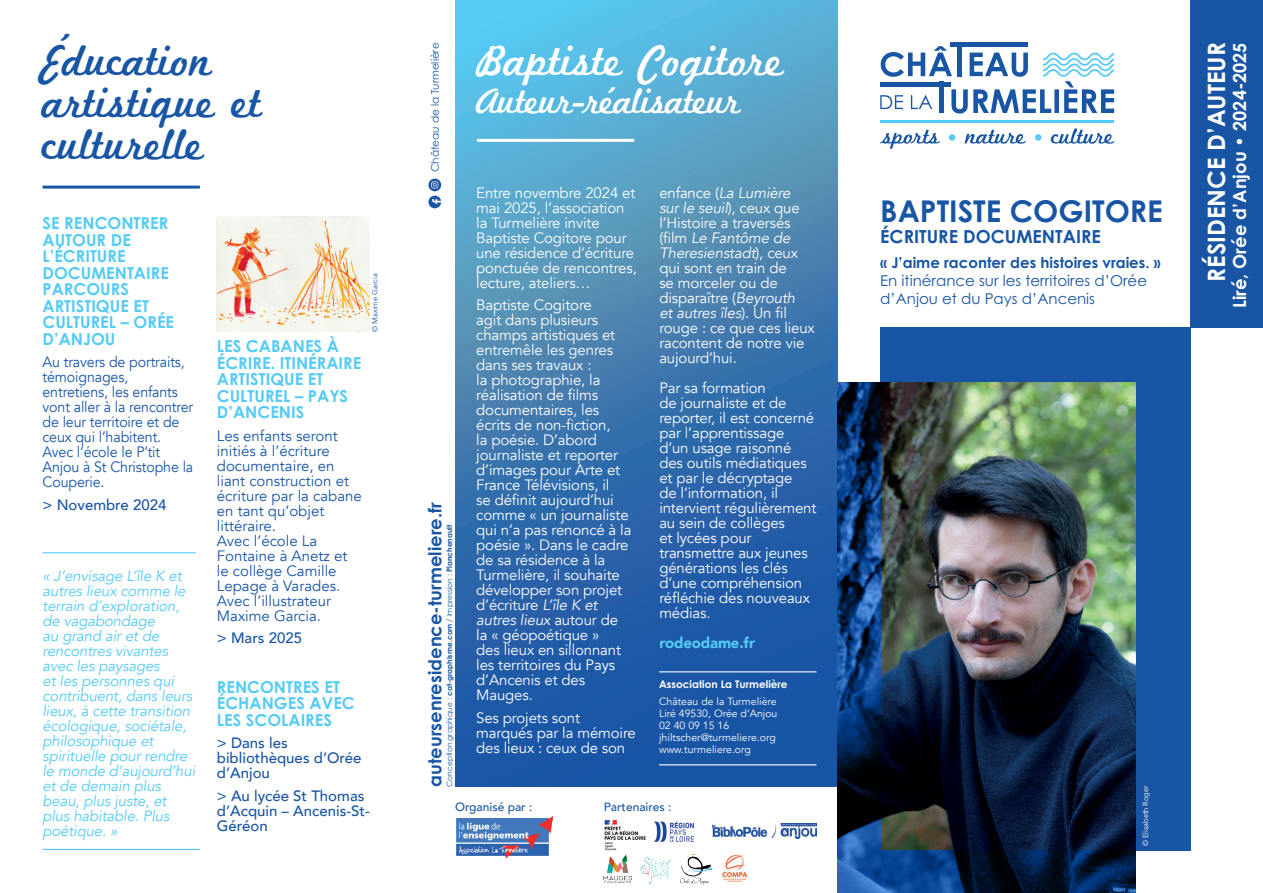
<style>
.page{position:relative;width:1263px;height:893px;background:#fff}
.page>*{position:absolute;margin:0;border:0;box-sizing:border-box;transform-origin:0 0}
.t1{font:45px/42px "Marketing Script";color:#1855a5}
.t2{font:45px "Marketing Script";color:#fff}
.t3{font:37.5px "Marketing Script";letter-spacing:-.02em;color:#fff}
.t4{font:700 30px "Century Gothic Pro";color:#1855a5}
.t5{font:700 24px "Century Gothic Pro";color:#fff}
.t6{font:700 18px "Century Gothic Pro";color:#1855a5}
.t7{font:700 18px "Century Gothic Pro";color:#fff}
.t8{font:700 16.5px/16.5px "Century Gothic Pro";color:#56cbf5}
.t9{font:15px/15px "Avenir";letter-spacing:-.01em;color:#fff}
.t10{font:italic 15px/15px "Avenir";letter-spacing:-.01em;color:#56cbf5}
.t11{font:15px/15px "Avenir";color:#1855a5}
.t12{font:15px/15px "Avenir";color:#1855a5;scale:.95 1}
.t13{font:500 15px/15px "Avenir";color:#1855a5}
.t14{font:15px/18px "Century Gothic Pro";color:#1855a5}
.t15{font:700 15px "Century Gothic Pro";color:#1855a5}
.t16{font:900 15px "Avenir";letter-spacing:-.01em;color:#56cbf5}
.t17{font:500 12px "Avenir";color:#1855a5}
.t18{font:10.5px "Avenir";color:#fff}
.t19{font:700 10.5px "Century Gothic Pro";color:#fff}
.t20{font:10.5px "Century Gothic Pro";color:#1855a5}
.t21{font:7.5px "Century Gothic Pro";color:#1855a5}
.t22{font:7.5px "Avenir";color:#fff}
.t23{font:7.5px "Avenir";color:#1855a5}
.s1{font-style:italic}
.s2{font-weight:700}
</style>
<div class="page">
<img style="left:604px;top:820px;width:42px;height:30px">
<svg style="left:455px;top:0;width:383px;height:787px;background:#3c7eb6"></svg>
<hr style="left:477px;top:139px;width:157px;height:3px;background:#fff">
<div style="left:880px;top:327px;width:311px;height:523px;background:#1855a5"></div>
<svg style="left:1051px;top:128px;width:63px;height:16px"></svg>
<svg style="left:965px;top:130px;width:61px;height:14px"></svg>
<svg style="left:880px;top:130px;width:59px;height:19px"></svg>
<hr style="left:951px;top:43px;width:77px;height:4px;background:#1855a5">
<hr style="left:880px;top:120px;width:234px;height:3px;background:#56cbf5">
<div style="left:949px;top:134px;width:6px;height:7px;background:#56cbf5;border-radius:50%"></div>
<div style="left:1035px;top:134px;width:6px;height:7px;background:#56cbf5;border-radius:50%"></div>
<svg style="left:880px;top:46px;width:234px;height:68px"></svg>
<div style="left:1191px;top:0;width:72px;height:327px;background:#1855a5"></div>
<hr style="left:43px;top:186px;width:157px;height:3px;background:#1855a5">
<img style="left:722px;top:855px;width:26px;height:28px">
<img style="left:680px;top:854px;width:31px;height:30px">
<img style="left:456px;top:816px;width:96px;height:42px">
<img style="left:604px;top:856px;width:27px;height:27px">
<img style="left:640px;top:857px;width:31px;height:27px">
<img style="left:880px;top:383px;width:255px;height:467px">
<hr style="left:659px;top:764px;width:157px;height:1px;background:#fff">
<hr style="left:659px;top:671px;width:157px;height:1px;background:#fff">
<svg style="left:428px;top:179px;width:13px;height:29px"></svg>
<svg style="left:838px;top:383px;width:42px;height:467px;background:#0b3163"></svg>
<svg style="left:838px;top:850px;width:297px;height:43px;background:#082e60"></svg>
<img style="left:217px;top:217px;width:153px;height:115px">
<hr style="left:43px;top:552px;width:153px;height:1px;background:#56cbf5">
<hr style="left:43px;top:849px;width:157px;height:1px;background:#56cbf5">
<img style="left:653px;top:821px;width:42px;height:21px">
<img style="left:712px;top:824px;width:104px;height:14px">
<p class="t1" style="left:43px;top:43px;width:221px">Éducation artistique et culturelle</p>
<p class="t20" style="left:428px;top:172px;width:131px;rotate:-90deg">Château de la Turmelière</p>
<p class="t2" style="left:476px;top:34px;width:309px">Baptiste Cogitore</p>
<p class="t3" style="left:476px;top:78px;width:266px">Auteur-réalisateur</p>
<p class="t9" style="left:659px;top:185px;width:157px">enfance (<span class="s1">La Lumière<br>sur le seuil</span>), ceux que l’Histoire a traversés (film <span class="s1">Le Fantôme de<br>Theresienstadt</span>), ceux qui sont en train de<br>se morceler ou de disparaître (<span class="s1">Beyrouth<br>et autres îles</span>). Un fil rouge : ce que ces lieux racontent de notre vie aujourd’hui.</p>
<p class="t9" style="left:659px;top:380px;width:159px">Par sa formation<br>de journaliste et de reporter, il est concerné par l’apprentissage d’un usage raisonné des outils médiatiques et par le décryptage<br>de l’information, il intervient régulièrement au sein de collèges<br>et lycées pour transmettre aux jeunes générations les clés d’une compréhension réfléchie des nouveaux médias.</p>
<p class="t16" style="left:659px;top:630px;width:97px">rodeodame.fr</p>
<p class="t9" style="left:476px;top:185px;width:162px">Entre novembre 2024 et mai 2025, l’association la Turmelière invite<br>Baptiste Cogitore pour une résidence d’écriture ponctuée de rencontres, lecture, ateliers…</p>
<p class="t9" style="left:476px;top:298px;width:157px">Baptiste Cogitore<br>agit dans plusieurs champs artistiques et entremêle les genres dans ses travaux :<br>la photographie, la réalisation de films documentaires, les écrits de non-fiction,<br>la poésie. D’abord journaliste et reporter d’images pour Arte et<br>France Télévisions, il<br>se définit aujourd’hui comme « un journaliste qui n’a pas renoncé à la poésie ». Dans le cadre de sa résidence à la<br>Turmelière, il souhaite développer son projet d’écriture <span class="s1">L’île K et autres lieux</span> autour de la « géopoétique »<br>des lieux en sillonnant les territoires du Pays d’Ancenis et des<br>Mauges.</p>
<p class="t9" style="left:476px;top:710px;width:161px">Ses projets sont marqués par la mémoire des lieux : ceux de son</p>
<p class="t8" style="left:43px;top:215px;width:128px">SE RENCONTRER<br>AUTOUR DE<br>L’ÉCRITURE<br>DOCUMENTAIRE</p>
<p class="t8" style="left:43px;top:281px;width:133px">PARCOURS<br>ARTISTIQUE ET<br>CULTUREL – ORÉE<br>D’ANJOU</p>
<p class="t12" style="left:43px;top:355px;width:160px">Au travers de portraits, témoignages, entretiens, les enfants vont aller à la rencontrer de leur territoire et de ceux qui l’habitent.</p>
<p class="t12" style="left:43px;top:445px;width:160px">Avec l’école le P’tit<br>Anjou à St Christophe la<br>Couperie.</p>
<p class="t13" style="left:43px;top:496px;width:125px">&gt; Novembre 2024</p>
<p class="t6" style="left:424px;top:787px;width:286px;rotate:-90deg">auteursenresidence-turmeliere.fr</p>
<p class="t23" style="left:370px;top:332px;width:60px;rotate:-90deg">© Maxime Garcia</p>
<p class="t8" style="left:217px;top:338px;width:146px">LES CABANES À<br>ÉCRIRE. ITINÉRAIRE<br>ARTISTIQUE ET<br>CULTUREL – PAYS<br>D’ANCENIS</p>
<p class="t11" style="left:217px;top:428px;width:146px">Les enfants seront initiés à l’écriture documentaire, en liant construction et écriture par la cabane en tant qu’objet littéraire.</p>
<p class="t11" style="left:217px;top:533px;width:132px">Avec l’école La<br>Fontaine à Anetz et le collège Camille<br>Lepage à Varades.</p>
<p class="t11" style="left:217px;top:593px;width:116px">Avec l’illustrateur<br>Maxime Garcia.</p>
<p class="t13" style="left:217px;top:630px;width:87px">&gt; Mars 2025</p>
<p class="t8" style="left:217px;top:678px;width:139px">RENCONTRES ET<br>ÉCHANGES AVEC<br>LES SCOLAIRES</p>
<p class="t13" style="left:217px;top:735px;width:146px">&gt; Dans les bibliothèques d’Orée d’Anjou</p>
<p class="t13" style="left:217px;top:787px;width:154px">&gt; Au lycée St Thomas d’Acquin – Ancenis-St-<br>Géréon</p>
<p class="t21" style="left:445px;top:787px;width:264px;rotate:-90deg">Conception graphique : <span class="s2">cat-graphisme.com</span> / Impression : <span class="s2">Planchenault</span></p>
<p class="t10" style="left:43px;top:568px;width:154px">« J’envisage L’île K et autres lieux comme le terrain d’exploration, de vagabondage<br>au grand air et de rencontres vivantes avec les paysages<br>et les personnes qui contribuent, dans leurs lieux, à cette transition écologique, sociétale, philosophique et spirituelle pour rendre le monde d’aujourd’hui et de demain plus beau, plus juste, et plus habitable. Plus poétique. »</p>
<p class="t19" style="left:659px;top:678px;width:130px">Association La Turmelière</p>
<p class="t18" style="left:659px;top:695px;width:119px">Château de la Turmelière</p>
<p class="t18" style="left:659px;top:707px;width:120px">Liré 49530, Orée d’Anjou</p>
<p class="t18" style="left:659px;top:719px;width:72px">02 40 09 15 16</p>
<p class="t18" style="left:659px;top:731px;width:118px">jhiltscher@turmeliere.org</p>
<p class="t18" style="left:659px;top:743px;width:93px">www.turmeliere.org</p>
<p class="t17" style="left:455px;top:797px;width:79px">Organisé par :</p>
<p class="t17" style="left:604px;top:797px;width:69px">Partenaires :</p>
<p class="t4" style="left:880px;top:192px;width:284px">BAPTISTE COGITORE</p>
<p class="t6" style="left:880px;top:225px;width:222px">ÉCRITURE DOCUMENTAIRE</p>
<p class="t15" style="left:880px;top:254px;width:282px">« J’aime raconter des histoires vraies. »</p>
<p class="t14" style="left:880px;top:272px;width:268px">En itinérance sur les territoires d’Orée d’Anjou et du Pays d’Ancenis</p>
<p class="t5" style="left:1201px;top:282px;width:241px;rotate:-90deg">RÉSIDENCE D’AUTEUR</p>
<p class="t7" style="left:1228px;top:308px;width:267px;rotate:-90deg">Liré, Orée d’Anjou • 2024-2025</p>
<p class="t22" style="left:1141px;top:846px;width:62px;rotate:-90deg">© Elisabeth Roger</p>
</div>
